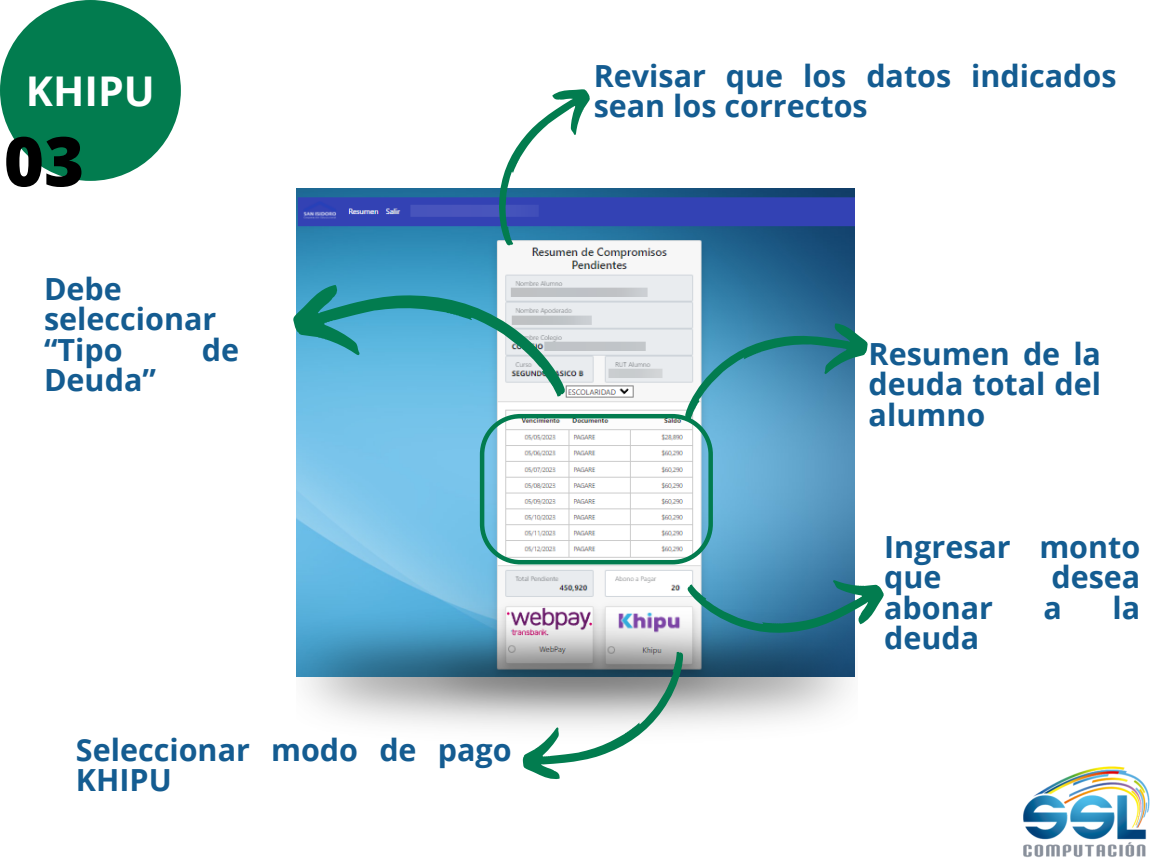
<style>
.page{position:relative;width:1152px;height:864px;background:#fff}
.page>*{position:absolute;margin:0;border:0;box-sizing:border-box;transform-origin:0 0}
.t1{font:800 68.55px "Open Sans";color:#000}
.t2{font:700 40.95px "Open Sans";color:#fff}
.t3{font:700 30.45px/30.3px "Open Sans";color:#145c91}
</style>
<div class="page">
<div style="left:0;top:0;width:181px;height:181px;background:#027c4f;border-radius:50%"></div>
<img style="left:297px;top:188px;width:558px;height:419px">
<img style="left:297px;top:607px;width:558px;height:120px">
<img style="left:1023px;top:766px;width:127px;height:91px">
<svg style="left:512px;top:650px;width:197px;height:129px"></svg>
<svg style="left:469px;top:89px;width:133px;height:159px"></svg>
<svg style="left:687px;top:573px;width:197px;height:67px;background:#4e90a4"></svg>
<svg style="left:293px;top:269px;width:575px;height:295px"></svg>
<h2 class="t2" style="left:26px;top:62px;width:130px">KHIPU</h2>
<h1 class="t1" style="left:4px;top:113px;width:82px">03</h1>
<p class="t3" style="left:44px;top:273px;width:174px">Debe seleccionar “Tipo</p>
<p class="t3" style="left:202px;top:334px;width:39px">de</p>
<p class="t3" style="left:44px;top:364px;width:113px">Deuda”</p>
<p class="t3" style="left:76px;top:734px;width:437px">Seleccionar modo de pago<br>KHIPU</p>
<p class="t3" style="left:594px;top:60px;width:524px">Revisar que los datos indicados sean los correctos</p>
<p class="t3" style="left:869px;top:338px;width:234px;text-align:justify">Resumen de la deuda total del alumno</p>
<p class="t3" style="left:884px;top:531px;width:258px">Ingresar monto que</p>
<p class="t3" style="left:1051px;top:561px;width:90px">desea</p>
<p class="t3" style="left:884px;top:592px;width:110px">abonar</p>
<p class="t3" style="left:1044px;top:592px;width:20px">a</p>
<p class="t3" style="left:1113px;top:592px;width:29px">la</p>
<p class="t3" style="left:884px;top:622px;width:97px">deuda</p>
</div>
